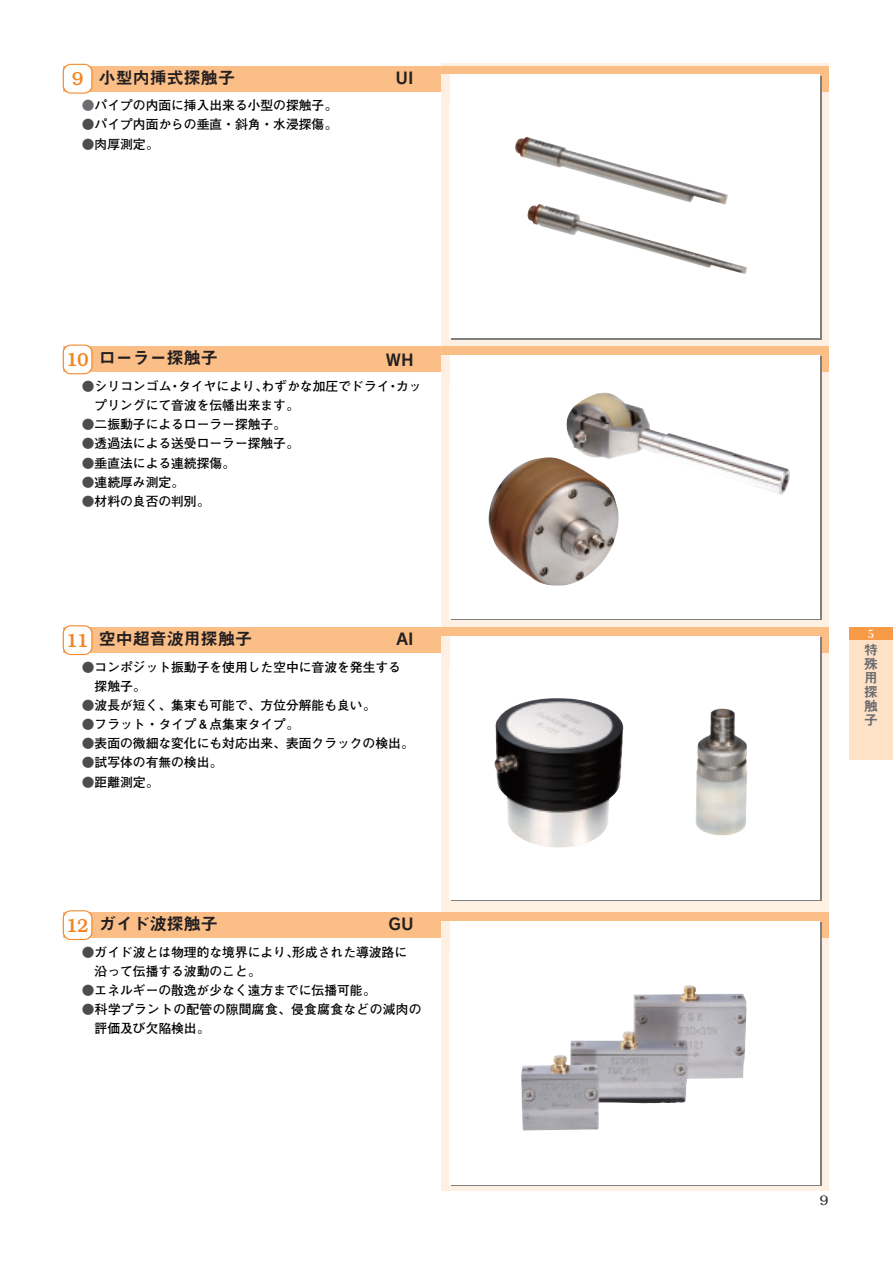
<style>
.page{position:relative;width:893px;height:1262px;background:#fff}
.page>*{position:absolute;margin:0;border:0;box-sizing:border-box;transform-origin:0 0}
.t1{font:16.95px "Midashi Go MB31";color:#231f20}
.t2{font:15.9px "Rodin CID B";color:#231f20}
.t3{font:13.8px/13.8px "Midashi Go MB31";color:#6c6d70;text-align:justify}
.t4{font:300 13.8px "Bookman";color:#231f20}
.t5{font:700 12.75px/19.2px "Futo Go B101";color:#000}
.t6{font:700 12.75px/19.2px "Futo Go B101";letter-spacing:.025em;color:#000}
.t7{font:12.75px "Bodoni";color:#fff}
.s1{font-family:"Bookman";font-weight:500;font-size:19.2px;color:#f58520}
.s2{color:#6c6d70}
.s3{color:#4d4d4d}
</style>
<div class="page">
<div style="left:849px;top:640px;width:43px;height:120px;background:#fee2c8"></div>
<div style="left:849px;top:627px;width:43px;height:13px;background:#f79b48"></div>
<svg style="left:441px;top:64px;width:387px;height:1127px;background:#eee2d6"></svg>
<div style="left:63px;top:347px;width:765px;height:25px;background:#fbbe86"></div>
<div style="left:450px;top:355px;width:370px;height:264px;background:#fff"></div>
<img style="left:488px;top:457px;width:130px;height:128px">
<img style="left:566px;top:392px;width:224px;height:103px">
<div style="left:441px;top:355px;width:9px;height:30px;background:#fef0e2"></div>
<div style="left:64px;top:345px;width:27px;height:28px;background:#fff;border-radius:7px"></div>
<div style="left:63px;top:344px;width:29px;height:30px;border:1px solid #f58520;border-radius:8px"></div>
<div style="left:63px;top:627px;width:765px;height:26px;background:#fbbe86"></div>
<div style="left:450px;top:636px;width:370px;height:263px;background:#fff"></div>
<img style="left:494px;top:698px;width:129px;height:149px">
<img style="left:695px;top:708px;width:52px;height:128px">
<div style="left:441px;top:636px;width:9px;height:29px;background:#fef0e2"></div>
<div style="left:64px;top:626px;width:27px;height:28px;background:#fff;border-radius:7px"></div>
<div style="left:63px;top:625px;width:29px;height:30px;border:1px solid #f58520;border-radius:8px"></div>
<div style="left:63px;top:912px;width:765px;height:26px;background:#fbbe86"></div>
<div style="left:450px;top:921px;width:370px;height:263px;background:#fff"></div>
<img style="left:521px;top:985px;width:225px;height:145px">
<div style="left:441px;top:921px;width:9px;height:29px;background:#fef0e2"></div>
<div style="left:64px;top:911px;width:27px;height:28px;background:#fff;border-radius:7px"></div>
<div style="left:63px;top:910px;width:29px;height:30px;border:1px solid #f58520;border-radius:8px"></div>
<div style="left:63px;top:66px;width:765px;height:25px;background:#fbbe86"></div>
<div style="left:450px;top:74px;width:370px;height:264px;background:#fff"></div>
<img style="left:515px;top:136px;width:232px;height:138px">
<div style="left:441px;top:74px;width:9px;height:30px;background:#fef0e2"></div>
<div style="left:64px;top:65px;width:27px;height:27px;background:#fff;border-radius:7px"></div>
<div style="left:63px;top:64px;width:29px;height:30px;border:1px solid #f58520;border-radius:8px"></div>
<h1 class="t1" style="left:72px;top:71px;width:165px"><span class="s1">9</span> 小型内挿式探触子</h1>
<p class="t5" style="left:82px;top:97px;width:257px"><span class="s2">●</span>パイプの内面に挿入出来る小型の探触子。</p>
<p class="t5" style="left:82px;top:116px;width:257px"><span class="s3">●</span>パイプ内面からの垂直・斜角・水浸探傷。</p>
<p class="t5" style="left:82px;top:136px;width:78px"><span class="s3">●</span>肉厚測定。</p>
<p class="t2" style="left:395px;top:72px;width:20px">UI</p>
<h1 class="t1" style="left:66px;top:352px;width:153px"><span class="s1">10</span> ローラー探触子</h1>
<p class="t2" style="left:386px;top:354px;width:29px">WH</p>
<p class="t5" style="left:95px;top:378px;width:328px;text-indent:-13px"><span class="s3">●</span>シリコンゴム・タイヤにより、わずかな加圧でドライ・カップリングにて音波を伝幡出来ます。</p>
<p class="t5" style="left:82px;top:416px;width:206px"><span class="s3">●</span>二振動子によるローラー探触子。</p>
<p class="t5" style="left:82px;top:435px;width:218px"><span class="s3">●</span>透過法による送受ローラー探触子。</p>
<p class="t5" style="left:82px;top:454px;width:155px"><span class="s3">●</span>垂直法による連続探傷。</p>
<p class="t5" style="left:82px;top:474px;width:104px"><span class="s3">●</span>連続厚み測定。</p>
<p class="t5" style="left:82px;top:493px;width:129px"><span class="s3">●</span>材料の良否の判別。</p>
<h1 class="t1" style="left:66px;top:632px;width:187px"><span class="s1">11</span> 空中超音波用探触子</h1>
<p class="t2" style="left:396px;top:633px;width:19px">AI</p>
<p class="t5" style="left:95px;top:659px;width:308px;text-indent:-13px"><span class="s3">●</span>コンポジット振動子を使用した空中に音波を発生する探触子。</p>
<p class="t5" style="left:82px;top:697px;width:295px"><span class="s3">●</span>波長が短く、集束も可能で、方位分解能も良い。</p>
<p class="t5" style="left:82px;top:716px;width:218px"><span class="s3">●</span>フラット・タイプ＆点集束タイプ。</p>
<p class="t5" style="left:82px;top:735px;width:333px"><span class="s3">●</span>表面の微細な変化にも対応出来、表面クラックの検出。</p>
<p class="t5" style="left:82px;top:754px;width:142px"><span class="s3">●</span>試写体の有無の検出。</p>
<p class="t5" style="left:82px;top:773px;width:78px"><span class="s3">●</span>距離測定。</p>
<h1 class="t1" style="left:66px;top:917px;width:153px"><span class="s1">12</span> ガイド波探触子</h1>
<p class="t2" style="left:388px;top:918px;width:27px">GU</p>
<p class="t5" style="left:95px;top:943px;width:314px;text-indent:-13px"><span class="s3">●</span>ガイド波とは物理的な境界により、形成された導波路に沿って伝播する波動のこと。</p>
<p class="t5" style="left:82px;top:982px;width:295px"><span class="s3">●</span>エネルギーの散逸が少なく遠方までに伝播可能。</p>
<p class="t6" style="left:95px;top:1001px;width:328px;text-indent:-13px"><span class="s3">●</span>科学プラントの配管の隙間腐食、侵食腐食などの減肉の評価及び欠陥検出。</p>
<p class="t7" style="left:867px;top:629px;width:8px">5</p>
<p class="t3" style="left:864px;top:645px;width:15px">特殊用探触子</p>
<p class="t4" style="left:819px;top:1195px;width:10px">9</p>
</div>
